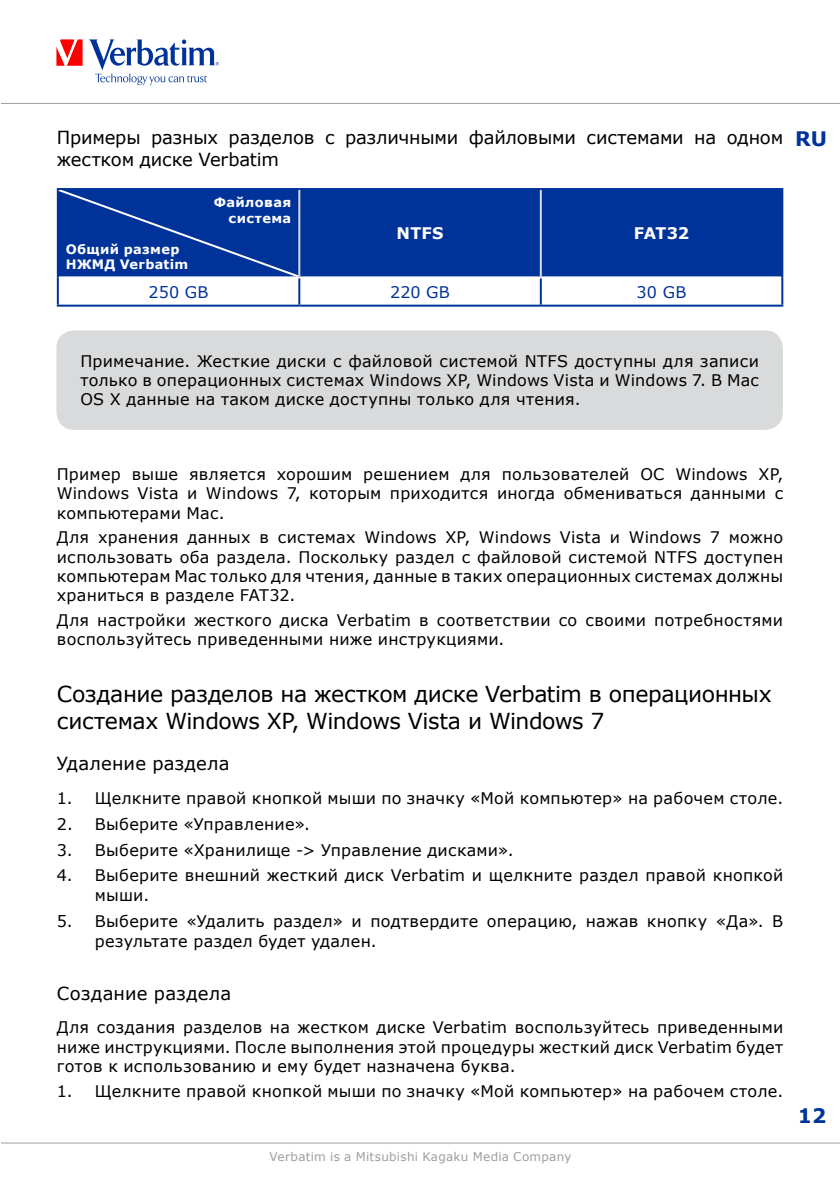
<style>
.page{position:relative;width:840px;height:1191px;background:#fff}
.page>*{position:absolute;margin:0;border:0;box-sizing:border-box;transform-origin:0 0}
.t1{font:22px/26.4px "Verdana";letter-spacing:-.02em;color:#000}
.t2{font:700 20px "Verdana";color:#039}
.t3{font:18px/21.6px "Verdana";letter-spacing:-.005em;color:#000}
.t4{font:18px "Verdana";letter-spacing:.015em;color:#000}
.t5{font:16px/19.2px "Verdana";letter-spacing:.015em;color:#000;text-align:justify}
.t6{font:16px "Verdana";letter-spacing:.005em;color:#039}
.t7{font:700 16px "Verdana";letter-spacing:.01em;color:#fff}
.t8{font:700 13px/15.6px "Verdana";letter-spacing:.025em;color:#fff;text-align:right}
.t9{font:12px "Verdana";letter-spacing:.02em;color:#9c9e9f}
</style>
<div class="page">
<svg style="left:56px;top:39px;width:26px;height:27px"></svg>
<svg style="left:89px;top:39px;width:130px;height:46px"></svg>
<hr style="left:1px;top:1142px;width:838px;height:1px;background:#9c9e9f">
<hr style="left:1px;top:103px;width:838px;height:1px;background:#9c9e9f">
<div style="left:300px;top:190px;width:480px;height:86px;background:#039"></div>
<hr style="left:57px;top:277px;width:2px;height:28px;background:#039">
<hr style="left:298px;top:278px;width:2px;height:27px;background:#039">
<hr style="left:539px;top:278px;width:2px;height:27px;background:#039">
<hr style="left:780px;top:277px;width:2px;height:28px;background:#039">
<hr style="left:57px;top:305px;width:242px;height:2px;background:#039">
<hr style="left:299px;top:305px;width:241px;height:2px;background:#039">
<hr style="left:540px;top:305px;width:242px;height:2px;background:#039">
<hr style="left:540px;top:188px;width:242px;height:2px;background:#039">
<hr style="left:780px;top:190px;width:2px;height:87px;background:#039">
<hr style="left:299px;top:188px;width:241px;height:2px;background:#039">
<hr style="left:57px;top:188px;width:242px;height:2px;background:#039">
<hr style="left:57px;top:190px;width:2px;height:87px;background:#039">
<hr style="left:298px;top:190px;width:2px;height:86px;background:#d9dadb">
<hr style="left:539px;top:190px;width:2px;height:86px;background:#d9dadb">
<div style="left:59px;top:190px;width:239px;height:86px;background:#039"></div>
<div style="left:56px;top:330px;width:726px;height:100px;background:#d9dadb;border-radius:18px"></div>
<p class="t3" style="left:57px;top:126px;width:727px">Примеры разных разделов с различными файловыми системами на одном жестком диске Verbatim</p>
<p class="t8" style="left:214px;top:194px;width:79px">Файловая система</p>
<p class="t8" style="left:66px;top:241px;width:124px;text-align:left">Общий размер<br>НЖМД Verbatim</p>
<p class="t7" style="left:396px;top:223px;width:48px">NTFS</p>
<p class="t7" style="left:633px;top:223px;width:57px">FAT32</p>
<p class="t6" style="left:148px;top:282px;width:61px">250 GB</p>
<p class="t6" style="left:390px;top:282px;width:61px">220 GB</p>
<p class="t6" style="left:636px;top:282px;width:51px">30 GB</p>
<p class="t2" style="left:794px;top:126px;width:33px">RU</p>
<p class="t5" style="left:80px;top:351px;width:679px">Примечание. Жесткие диски с файловой системой NTFS доступны для записи только в операционных системах Windows XP, Windows Vista и Windows 7. В Mac OS X данные на таком диске доступны только для чтения.</p>
<p class="t5" style="left:57px;top:464px;width:727px">Пример выше является хорошим решением для пользователей ОС Windows XP, Windows Vista и Windows 7, которым приходится иногда обмениваться данными с компьютерами Mac.</p>
<p class="t5" style="left:57px;top:527px;width:727px">Для хранения данных в системах Windows XP, Windows Vista и Windows 7 можно использовать оба раздела. Поскольку раздел с файловой системой NTFS доступен компьютерам Mac только для чтения, данные в таких операционных системах должны храниться в разделе FAT32.</p>
<p class="t5" style="left:57px;top:610px;width:727px">Для настройки жесткого диска Verbatim в соответствии со своими потребностями воспользуйтесь приведенными ниже инструкциями.</p>
<h1 class="t1" style="left:57px;top:680px;width:716px">Создание разделов на жестком диске Verbatim в операционных системах Windows XP, Windows Vista и Windows 7</h1>
<p class="t4" style="left:57px;top:752px;width:174px">Удаление раздела</p>
<p class="t5" style="left:57px;top:788px;width:727px">1. Щелкните правой кнопкой мыши по значку «Мой компьютер» на рабочем столе.</p>
<p class="t5" style="left:57px;top:814px;width:254px">2. Выберите «Управление».</p>
<p class="t5" style="left:57px;top:839px;width:458px">3. Выберите «Хранилище -&gt; Управление дисками».</p>
<p class="t5" style="left:95px;top:865px;width:689px;line-height:20px;text-indent:-38px">4. Выберите внешний жесткий диск Verbatim и щелкните раздел правой кнопкой мыши.</p>
<p class="t5" style="left:95px;top:910px;width:689px;line-height:20px;text-indent:-38px">5. Выберите «Удалить раздел» и подтвердите операцию, нажав кнопку «Да». В результате раздел будет удален.</p>
<p class="t4" style="left:57px;top:982px;width:176px">Создание раздела</p>
<p class="t5" style="left:57px;top:1017px;width:727px">Для создания разделов на жестком диске Verbatim воспользуйтесь приведенными ниже инструкциями. После выполнения этой процедуры жесткий диск Verbatim будет готов к использованию и ему будет назначена буква.</p>
<p class="t5" style="left:57px;top:1081px;width:727px">1. Щелкните правой кнопкой мыши по значку «Мой компьютер» на рабочем столе.</p>
<p class="t9" style="left:269px;top:1148px;width:303px">Verbatim is a Mitsubishi Kagaku Media Company</p>
<p class="t2" style="left:797px;top:1103px;width:30px">12</p>
</div>
